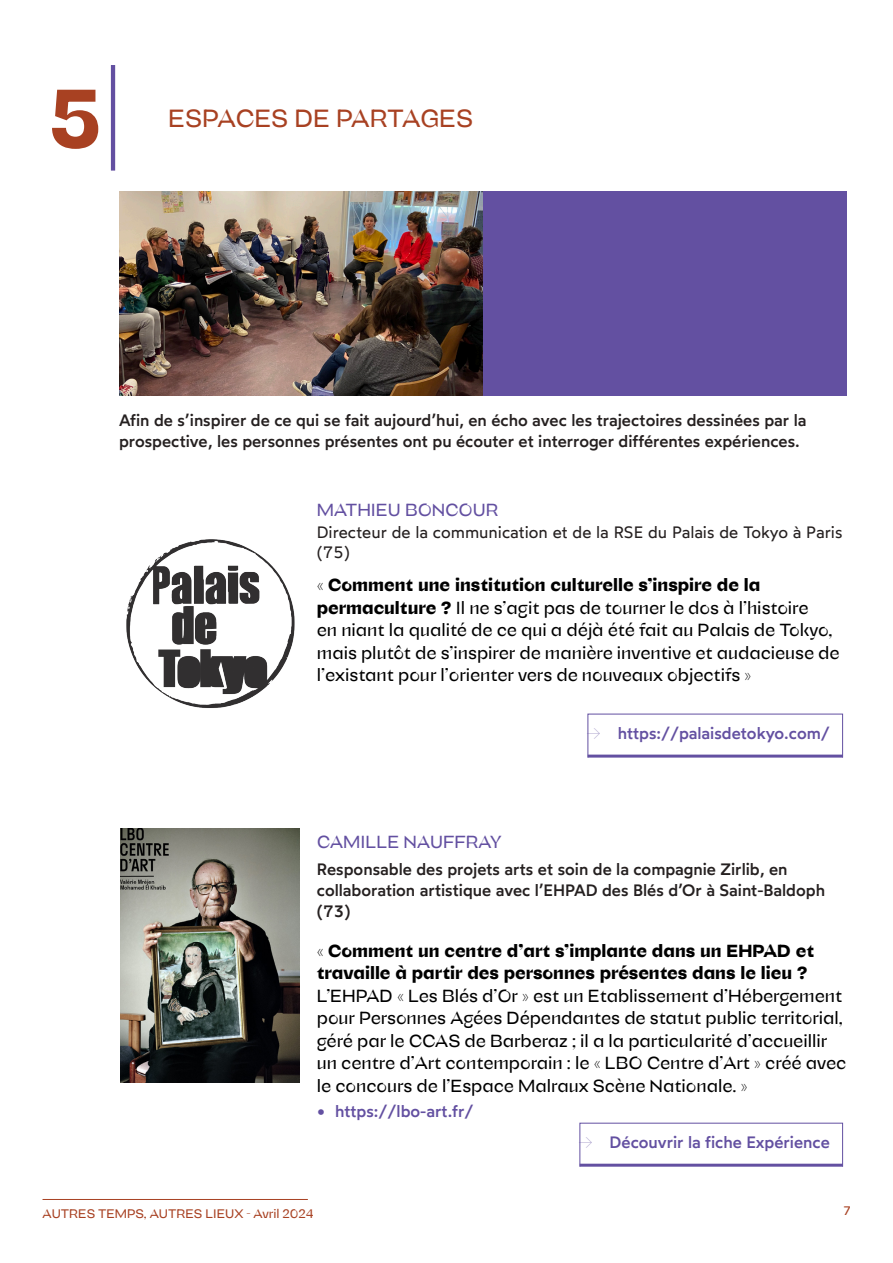
<style>
.page{position:relative;width:893px;height:1263px;background:#fff}
.page>*{position:absolute;margin:0;border:0;box-sizing:border-box;transform-origin:0 0}
.Numéros_de_parties{font:85.2px "Ortank Display wght 800 Ortank GX";color:#a84122}
.Titre_H1{font:25.5px "Ortank Display wght 400 Ortank GX";color:#a84122}
.Commentaires_FEX{font:18px/22.5px "Ortank Display wght 400 Ortank GX";color:#000}
.Intervenants{font:18px "Ortank Display wght 400 Ortank GX";color:#6350a1}
.Introduction_parties{font:500 16.5px/21px "Wotfard";color:#252020}
.t1{font:500 16.5px "Wotfard";color:#6350a1}
.Textes{font:16.5px/19.8px "Wotfard";color:#252020}
.t2{font:12.75px "Ortank Display wght 400 Ortank GX";color:#a84122}
.s1{font-family:"Ortank Display wght 800 Ortank GX"}
.s2{font-weight:100}
</style>
<div class="page">
<hr style="left:43px;top:1199px;width:265px;height:1px;background:#a84122">
<div style="left:119px;top:191px;width:727px;height:205px;background:#6350a1"></div>
<img style="left:119px;top:191px;width:364px;height:205px">
<hr style="left:111px;top:65px;width:4px;height:106px;background:#6350a1">
<hr style="left:588px;top:755px;width:255px;height:3px;background:#6350a1">
<div style="left:580px;top:1123px;width:263px;height:44px;border:1px solid #6350a1"></div>
<hr style="left:580px;top:1164px;width:263px;height:3px;background:#6350a1">
<img style="left:121px;top:828px;width:179px;height:254px">
<img style="left:126px;top:539px;width:169px;height:169px">
<p class="Numéros_de_parties" style="left:49px;top:65px;width:54px">5</p>
<p class="Titre_H1" style="left:168px;top:102px;width:307px">ESPACES DE PARTAGES</p>
<p class="Introduction_parties" style="left:119px;top:410px;width:689px">Afin de s’inspirer de ce qui se fait aujourd’hui, en écho avec les trajectoires dessinées par la prospective, les personnes présentes ont pu écouter et interroger différentes expériences.</p>
<p class="Intervenants" style="left:317px;top:499px;width:183px">MATHIEU BONCOUR</p>
<p class="Textes" style="left:317px;top:522px;width:527px">Directeur de la communication et de la RSE du Palais de Tokyo à Paris (75)</p>
<p class="Commentaires_FEX" style="left:317px;top:574px;width:524px">« <span class="s1">Comment une institution culturelle s’inspire de la permaculture ?</span> Il ne s’agit pas de tourner le dos à l’histoire<br>en niant la qualité de ce qui a déjà été fait au Palais de Tokyo, mais plutôt de s’inspirer de manière inventive et audacieuse de l’existant pour l’orienter vers de nouveaux objectifs »</p>
<p class="t1" style="left:586px;top:723px;width:245px"><span class="s2">→</span> https://palaisdetokyo.com/</p>
<p class="Intervenants" style="left:317px;top:830px;width:186px">CAMILLE NAUFFRAY</p>
<p class="Introduction_parties" style="left:317px;top:858px;width:510px">Responsable des projets arts et soin de la compagnie Zirlib, en collaboration artistique avec l’EHPAD des Blés d’Or à Saint-Baldoph (73)</p>
<p class="Commentaires_FEX" style="left:317px;top:939px;width:531px">« <span class="s1">Comment un centre d’art s’implante dans un EHPAD et travaille à partir des personnes présentes dans le lieu ?<br></span>L’EHPAD « Les Blés d’Or » est un Etablissement d’Hébergement pour Personnes Agées Dépendantes de statut public territorial, géré par le CCAS de Barberaz ; il a la particularité d’accueillir un centre d’Art contemporain : le « LBO Centre d’Art » créé avec le concours de l’Espace Malraux Scène Nationale. »</p>
<p class="t1" style="left:317px;top:1101px;width:158px">• https://lbo-art.fr/</p>
<p class="t1" style="left:578px;top:1132px;width:253px"><span class="s2">→</span> Découvrir la fiche Expérience</p>
<p class="t2" style="left:43px;top:1206px;width:272px">AUTRES TEMPS, AUTRES LIEUX - Avril 2024</p>
<p class="t2" style="left:844px;top:1203px;width:8px">7</p>
</div>
